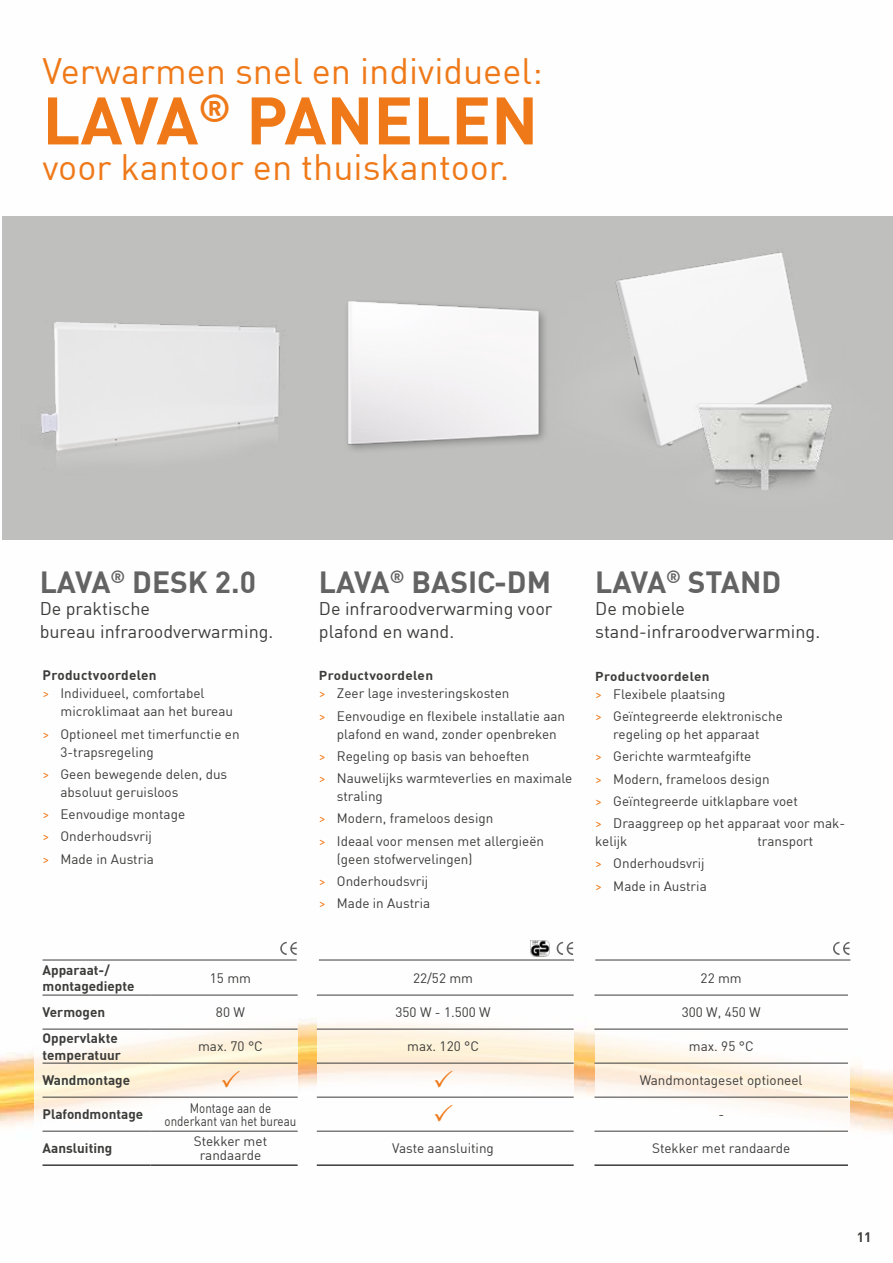
<style>
.page{position:relative;width:893px;height:1263px;background:#fff}
.page>*{position:absolute;margin:0;border:0;box-sizing:border-box;transform-origin:0 0}
.t1{font:700 66px "DIN";color:#ef7918}
.t2{font:36px "DIN";color:#ef7918}
.t3{font:700 30px "DIN";color:#646363}
.t4{font:18px/22.5px "DIN";color:#3c3c3b}
.t5{font:13.5px/22.2px "DIN";color:#3c3c3b}
.t6{font:700 13.5px/16.5px "DIN";color:#3c3c3b}
.t7{font:13.5px/13.5px "DIN";color:#3c3c3b;text-align:center;scale:.86 1}
.t8{font:700 13.5px "DIN";letter-spacing:.025em;color:#3c3c3b}
.t9{font:700 12.75px "DIN";letter-spacing:.025em;color:#3c3c3b;scale:1.06 1}
.s1{color:#ef7918}
</style>
<div class="page">
<img style="left:0;top:216px;width:893px;height:950px">
<svg style="left:34px;top:942px;width:263px;height:224px"></svg>
<svg style="left:317px;top:942px;width:257px;height:222px"></svg>
<svg style="left:595px;top:942px;width:254px;height:224px"></svg>
<div style="left:2px;top:217px;width:891px;height:323px;background:#bfbfbe"></div>
<hr style="left:594px;top:995px;width:254px;height:1px;background:#3c3c3b">
<hr style="left:594px;top:1029px;width:254px;height:1px;background:#3c3c3b">
<hr style="left:594px;top:1063px;width:254px;height:1px;background:#3c3c3b">
<hr style="left:594px;top:1097px;width:254px;height:1px;background:#3c3c3b">
<hr style="left:594px;top:1131px;width:254px;height:1px;background:#3c3c3b">
<hr style="left:594px;top:1164px;width:254px;height:2px;background:#3c3c3b">
<hr style="left:317px;top:995px;width:257px;height:1px;background:#3c3c3b">
<hr style="left:317px;top:1029px;width:257px;height:1px;background:#3c3c3b">
<hr style="left:317px;top:1063px;width:257px;height:1px;background:#3c3c3b">
<hr style="left:317px;top:1097px;width:257px;height:1px;background:#3c3c3b">
<hr style="left:317px;top:1131px;width:257px;height:1px;background:#3c3c3b">
<hr style="left:317px;top:1164px;width:257px;height:2px;background:#3c3c3b">
<hr style="left:43px;top:995px;width:108px;height:1px;background:#3c3c3b">
<hr style="left:151px;top:995px;width:147px;height:1px;background:#3c3c3b">
<hr style="left:43px;top:1029px;width:108px;height:1px;background:#3c3c3b">
<hr style="left:151px;top:1029px;width:147px;height:1px;background:#3c3c3b">
<hr style="left:43px;top:1063px;width:108px;height:1px;background:#3c3c3b">
<hr style="left:151px;top:1063px;width:147px;height:1px;background:#3c3c3b">
<hr style="left:43px;top:1097px;width:108px;height:1px;background:#3c3c3b">
<hr style="left:151px;top:1097px;width:147px;height:1px;background:#3c3c3b">
<hr style="left:43px;top:1131px;width:108px;height:1px;background:#3c3c3b">
<hr style="left:151px;top:1131px;width:147px;height:1px;background:#3c3c3b">
<hr style="left:43px;top:1164px;width:108px;height:2px;background:#3c3c3b">
<hr style="left:151px;top:1164px;width:147px;height:2px;background:#3c3c3b">
<svg style="left:280px;top:942px;width:17px;height:13px"></svg>
<svg style="left:557px;top:942px;width:16px;height:13px"></svg>
<img style="left:531px;top:941px;width:19px;height:15px">
<img style="left:347px;top:301px;width:170px;height:149px">
<svg style="left:833px;top:942px;width:17px;height:13px"></svg>
<img style="left:38px;top:322px;width:242px;height:129px">
<img style="left:517px;top:252px;width:290px;height:193px">
<img style="left:659px;top:377px;width:173px;height:113px">
<hr style="left:43px;top:960px;width:254px;height:1px;background:#3c3c3b">
<hr style="left:595px;top:960px;width:255px;height:1px;background:#3c3c3b">
<hr style="left:319px;top:960px;width:255px;height:1px;background:#3c3c3b">
<svg style="left:435px;top:1069px;width:17px;height:18px"></svg>
<svg style="left:435px;top:1103px;width:17px;height:18px"></svg>
<svg style="left:222px;top:1069px;width:18px;height:18px"></svg>
<h2 class="t2" style="left:43px;top:49px;width:502px">Verwarmen snel en individueel:</h2>
<h1 class="t1" style="left:43px;top:77px;width:497px">LAVA<sup>®</sup> PANELEN</h1>
<h2 class="t2" style="left:43px;top:145px;width:468px">voor kantoor en thuiskantoor.</h2>
<h3 class="t3" style="left:40px;top:562px;width:218px">LAVA<sup>®</sup> DESK 2.0</h3>
<h3 class="t4" style="left:40px;top:597px;width:235px">De praktische<br>bureau infraroodverwarming.</h3>
<p class="t8" style="left:43px;top:667px;width:116px">Productvoordelen</p>
<p class="t5" style="left:43px;top:682px;width:164px"><span class="s1">&gt;</span> Individueel, comfortabel</p>
<p class="t5" style="left:61px;top:700px;width:174px">microklimaat aan het bureau</p>
<p class="t5" style="left:61px;top:724px;width:181px;line-height:18px;text-indent:-18px"><span class="s1">&gt;</span> Optioneel met timerfunctie en<br>3-trapsregeling</p>
<p class="t5" style="left:61px;top:765px;width:168px;line-height:18px;text-indent:-18px"><span class="s1">&gt;</span> Geen bewegende delen, dus absoluut geruisloos</p>
<p class="t5" style="left:43px;top:803px;width:144px"><span class="s1">&gt;</span> Eenvoudige montage <span class="s1">&gt;</span> Onderhoudsvrij<br><span class="s1">&gt;</span> Made in Austria</p>
<p class="t6" style="left:43px;top:961px;width:94px">Apparaat-/ montagediepte</p>
<p class="t5" style="left:210px;top:967px;width:43px">15 mm</p>
<p class="t6" style="left:43px;top:1004px;width:64px">Vermogen</p>
<p class="t5" style="left:216px;top:1001px;width:30px">80 W</p>
<p class="t6" style="left:43px;top:1029px;width:80px">Oppervlakte temperatuur</p>
<p class="t5" style="left:198px;top:1035px;width:66px">max. 70 °C</p>
<p class="t6" style="left:43px;top:1072px;width:89px">Wandmontage</p>
<p class="t6" style="left:43px;top:1106px;width:102px">Plafondmontage</p>
<p class="t7" style="left:165px;top:1101px;width:155px">Montage aan de onderkant van het bureau</p>
<p class="t6" style="left:43px;top:1139px;width:71px">Aansluiting</p>
<p class="t5" style="left:194px;top:1134px;width:75px;line-height:13.5px;text-align:center">Stekker met randaarde</p>
<h3 class="t3" style="left:319px;top:562px;width:234px">LAVA<sup>®</sup> BASIC-DM</h3>
<h3 class="t4" style="left:319px;top:597px;width:235px">De infraroodverwarming voor plafond en wand.</h3>
<p class="t9" style="left:319px;top:667px;width:109px">Productvoordelen</p>
<p class="t5" style="left:319px;top:682px;width:248px"><span class="s1">&gt;</span> Zeer lage investeringskosten<br><span class="s1">&gt;</span> Eenvoudige en flexibele installatie aan</p>
<p class="t5" style="left:319px;top:722px;width:255px;text-indent:18px">plafond en wand, zonder openbreken<br><span class="s1">&gt;</span> Regeling op basis van behoeften<br><span class="s1">&gt;</span> Nauwelijks warmteverlies en maximale</p>
<p class="t5" style="left:319px;top:785px;width:227px;text-indent:18px">straling<br><span class="s1">&gt;</span> Modern, frameloos design<br><span class="s1">&gt;</span> Ideaal voor mensen met allergieën</p>
<p class="t5" style="left:319px;top:847px;width:155px;text-indent:18px">(geen stofwervelingen) <span class="s1">&gt;</span> Onderhoudsvrij<br><span class="s1">&gt;</span> Made in Austria</p>
<h3 class="t3" style="left:595px;top:562px;width:187px">LAVA<sup>®</sup> STAND</h3>
<h3 class="t4" style="left:595px;top:597px;width:226px">De mobiele stand-infraroodverwarming.</h3>
<p class="t9" style="left:595px;top:668px;width:109px">Productvoordelen</p>
<p class="t5" style="left:595px;top:683px;width:189px"><span class="s1">&gt;</span> Flexibele plaatsing<br><span class="s1">&gt;</span> Geïntegreerde elektronische</p>
<p class="t5" style="left:595px;top:723px;width:251px;text-indent:18px">regeling op het apparaat<br><span class="s1">&gt;</span> Gerichte warmteafgifte<br><span class="s1">&gt;</span> Modern, frameloos design<br><span class="s1">&gt;</span> Geïntegreerde uitklapbare voet<br><span class="s1">&gt;</span> Draaggreep op het apparaat voor mak-</p>
<p class="t5" style="left:595px;top:830px;width:34px">kelijk</p>
<p class="t5" style="left:757px;top:830px;width:58px">transport</p>
<p class="t5" style="left:595px;top:852px;width:113px"><span class="s1">&gt;</span> Onderhoudsvrij <span class="s1">&gt;</span> Made in Austria</p>
<p class="t5" style="left:413px;top:967px;width:62px">22/52 mm</p>
<p class="t5" style="left:395px;top:1001px;width:97px">350 W - 1.500 W</p>
<p class="t5" style="left:407px;top:1035px;width:73px">max. 120 °C</p>
<p class="t5" style="left:392px;top:1137px;width:103px">Vaste aansluiting</p>
<p class="t5" style="left:701px;top:967px;width:43px">22 mm</p>
<p class="t5" style="left:682px;top:1001px;width:80px">300 W, 450 W</p>
<p class="t5" style="left:689px;top:1035px;width:66px">max. 95 °C</p>
<p class="t5" style="left:640px;top:1069px;width:164px">Wandmontageset optioneel</p>
<p class="t5" style="left:718px;top:1103px;width:7px">-</p>
<p class="t5" style="left:652px;top:1137px;width:140px">Stekker met randaarde</p>
<p class="t6" style="left:857px;top:1228px;width:16px">11</p>
</div>
